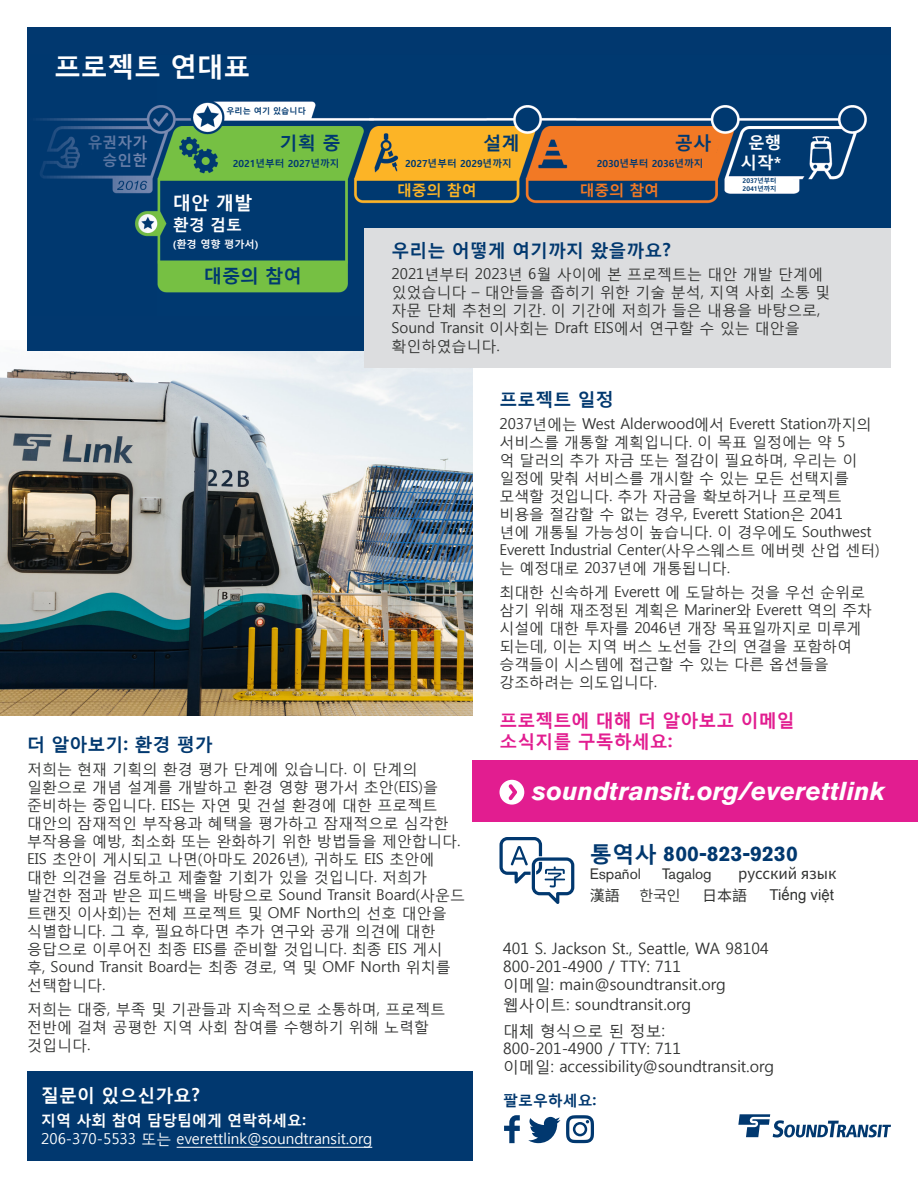
<style>
.page{position:relative;width:918px;height:1188px;background:#fff}
.page>*{position:absolute;margin:0;border:0;box-sizing:border-box;transform-origin:0 0}
.Headline_AkzBldIt_White_18_20{font:700 27px "Malgun Gothic";letter-spacing:-.01em;color:#fff}
.t1{font:italic 700 25.8px "Akzidenz Grotesk Std";color:#fff}
.Subhead_AkzBld_Blue_12_14_5{font:700 21px "Akzidenz Grotesk Std";color:#01386f}
.t2{font:700 18.3px "Malgun Gothic";color:#003970}
.t3{font:700 18.3px "Malgun Gothic";color:#fff}
.Subhead_AkzBld_Blue_12_14_5-2{font:700 18px "Malgun Gothic";color:#01386f}
.Subhead_AkzBld_Blue_12_14_5-3{font:700 18px/21px "Malgun Gothic";color:#e21d90}
.Subhead_AkzBld_Blue_12_14_5-4{font:700 18px "Malgun Gothic";color:#fff}
.t4{font:700 16.65px/20.1px "Malgun Gothic";color:#fff;text-align:center}
.t5{font:700 15.9px "Malgun Gothic";color:#fff}
.Address_text_Akz_Black_9_5_12{font:15.75px/18.1px "Malgun Gothic";color:#323332}
.Body_text_Akz_Black_10_12_5{font:15px/18px "Malgun Gothic";color:#323332}
.Body_text_Akz_Black_10_12_5-2{font:15px/19.5px "Malgun Gothic";color:#fff}
.Body_text_Akz_Black_10_12_5-3{font:15px "Source Han Sans CN";color:#323332}
.Body_text_Akz_Black_10_12_5-4{font:15px "Akzidenz Grotesk Std";color:#323332}
.Body_text_Akz_Black_10_12_5-5{font:15px "Arial";color:#323332}
.Body_text_Akz_Black_10_12_5-6{font:15px "Source Han Sans K";color:#323332}
.t6{font:700 14.85px/17.9px "Malgun Gothic";color:#798ab1;text-align:right}
.Connect_AkzMed_Blue_9{font:700 14.85px "Malgun Gothic";color:#01386f}
.t7{font:700 14.85px "Malgun Gothic";color:#fcb426}
.t8{font:700 14.85px "Malgun Gothic";color:#f27925}
.t9{font:700 10.2px "Malgun Gothic";color:#fff}
.t10{font:700 9.75px "Malgun Gothic";color:#003970}
.t11{font:700 8.25px "Malgun Gothic";color:#003970}
.t12{font:700 6.45px/7.6px "Malgun Gothic";color:#003970}
.s1{font-weight:700}
.s2{font-family:"Malgun Gothic";font-size:22.35px}
</style>
<div class="page">
<img style="left:0;top:351px;width:472px;height:365px">
<div style="left:27px;top:27px;width:864px;height:324px;background:#01386f"></div>
<img style="left:36px;top:101px;width:831px;height:192px">
<svg style="left:80px;top:136px;width:79px;height:34px"></svg>
<svg style="left:226px;top:103px;width:86px;height:13px"></svg>
<div style="left:234px;top:131px;width:119px;height:39px;background:#76c043"></div>
<svg style="left:165px;top:188px;width:174px;height:57px"></svg>
<div style="left:173px;top:263px;width:160px;height:22px;background:#76c043"></div>
<svg style="left:363px;top:183px;width:147px;height:14px"></svg>
<svg style="left:548px;top:182px;width:149px;height:15px"></svg>
<div style="left:413px;top:133px;width:108px;height:39px;background:#fcb426"></div>
<div style="left:564px;top:137px;width:157px;height:35px;background:#f27925"></div>
<svg style="left:734px;top:134px;width:68px;height:36px"></svg>
<svg style="left:727px;top:178px;width:66px;height:13px"></svg>
<div style="left:364px;top:228px;width:527px;height:140px;background:#dcdddf"></div>
<svg style="left:738px;top:1114px;width:153px;height:24px"></svg>
<div style="left:472px;top:760px;width:446px;height:62px;background:#e21d90"></div>
<svg style="left:500px;top:780px;width:24px;height:25px"></svg>
<div style="left:27px;top:1071px;width:445px;height:90px;background:#01386f"></div>
<hr style="left:177px;top:1147px;width:195px;height:1px;background:#fff">
<svg style="left:528px;top:1117px;width:32px;height:26px"></svg>
<svg style="left:504px;top:1115px;width:16px;height:28px"></svg>
<svg style="left:566px;top:1115px;width:28px;height:28px"></svg>
<svg style="left:499px;top:837px;width:75px;height:67px"></svg>
<p class="Headline_AkzBldIt_White_18_20" style="left:54px;top:49px;width:198px">프로젝트 연대표</p>
<p class="t6" style="left:88px;top:134px;width:61px">유권자가 승인한</p>
<p class="t11" style="left:226px;top:106px;width:81px">우리는 여기 있습니다</p>
<p class="t2" style="left:280px;top:133px;width:63px">기획 중</p>
<p class="t10" style="left:233px;top:158px;width:108px">2021년부터 2027년까지</p>
<p class="t3" style="left:173px;top:192px;width:81px">대안 개발</p>
<p class="t5" style="left:173px;top:216px;width:71px">환경 검토</p>
<p class="t9" style="left:173px;top:238px;width:87px">(환경 영향 평가서)</p>
<p class="t2" style="left:204px;top:266px;width:100px">대중의 참여</p>
<p class="t2" style="left:483px;top:133px;width:38px">설계</p>
<p class="t10" style="left:405px;top:158px;width:108px">2027년부터 2029년까지</p>
<p class="t2" style="left:675px;top:133px;width:38px">공사</p>
<p class="t10" style="left:597px;top:158px;width:108px">2030년부터 2036년까지</p>
<p class="t7" style="left:397px;top:182px;width:81px">대중의 참여</p>
<p class="t8" style="left:580px;top:182px;width:81px">대중의 참여</p>
<p class="t4" style="left:740px;top:133px;width:43px">운행 시작*</p>
<p class="t12" style="left:743px;top:177px;width:36px">2037년부터<br>2041년까지</p>
<p class="Subhead_AkzBld_Blue_12_14_5-2" style="left:392px;top:239px;width:281px">우리는 어떻게 여기까지 왔을까요?</p>
<p class="Body_text_Akz_Black_10_12_5" style="left:392px;top:265px;width:440px">2021년부터 2023년 6월 사이에 본 프로젝트는 대안 개발 단계에 있었습니다 – 대안들을 좁히기 위한 기술 분석, 지역 사회 소통 및 자문 단체 추천의 기간. 이 기간에 저희가 들은 내용을 바탕으로,<br>Sound Transit 이사회는 Draft EIS에서 연구할 수 있는 대안을 확인하였습니다.</p>
<p class="Subhead_AkzBld_Blue_12_14_5-2" style="left:500px;top:388px;width:116px">프로젝트 일정</p>
<p class="Body_text_Akz_Black_10_12_5" style="left:500px;top:415px;width:382px">2037년에는 West Alderwood에서 Everett Station까지의 서비스를 개통할 계획입니다. 이 목표 일정에는 약 5<br>억 달러의 추가 자금 또는 절감이 필요하며, 우리는 이 일정에 맞춰 서비스를 개시할 수 있는 모든 선택지를 모색할 것입니다. 추가 자금을 확보하거나 프로젝트 비용을 절감할 수 없는 경우, Everett Station은 2041<br>년에 개통될 가능성이 높습니다. 이 경우에도 Southwest<br>Everett Industrial Center(사우스웨스트 에버렛 산업 센터) 는 예정대로 2037년에 개통됩니다.</p>
<p class="Body_text_Akz_Black_10_12_5" style="left:500px;top:583px;width:374px">최대한 신속하게 Everett 에 도달하는 것을 우선 순위로 삼기 위해 재조정된 계획은 Mariner와 Everett 역의 주차 시설에 대한 투자를 2046년 개장 목표일까지로 미루게 되는데, 이는 지역 버스 노선들 간의 연결을 포함하여 승객들이 시스템에 접근할 수 있는 다른 옵션들을 강조하려는 의도입니다.</p>
<p class="Subhead_AkzBld_Blue_12_14_5-2" style="left:27px;top:733px;width:187px">더 알아보기: 환경 평가</p>
<p class="Body_text_Akz_Black_10_12_5" style="left:27px;top:759px;width:440px">저희는 현재 기획의 환경 평가 단계에 있습니다. 이 단계의 일환으로 개념 설계를 개발하고 환경 영향 평가서 초안(EIS)을 준비하는 중입니다. EIS는 자연 및 건설 환경에 대한 프로젝트 대안의 잠재적인 부작용과 혜택을 평가하고 잠재적으로 심각한 부작용을 예방, 최소화 또는 완화하기 위한 방법들을 제안합니다.<br>EIS 초안이 게시되고 나면(아마도 2026년), 귀하도 EIS 초안에 대한 의견을 검토하고 제출할 기회가 있을 것입니다. 저희가 발견한 점과 받은 피드백을 바탕으로 Sound Transit Board(사운드 트랜짓 이사회)는 전체 프로젝트 및 OMF North의 선호 대안을 식별합니다. 그 후, 필요하다면 추가 연구와 공개 의견에 대한 응답으로 이루어진 최종 EIS를 준비할 것입니다. 최종 EIS 게시<br>후, Sound Transit Board는 최종 경로, 역 및 OMF North 위치를 선택합니다.</p>
<p class="Body_text_Akz_Black_10_12_5" style="left:27px;top:1000px;width:420px">저희는 대중, 부족 및 기관들과 지속적으로 소통하며, 프로젝트 전반에 걸쳐 공평한 지역 사회 참여를 수행하기 위해 노력할 것입니다.</p>
<p class="Subhead_AkzBld_Blue_12_14_5-4" style="left:41px;top:1084px;width:160px">질문이 있으신가요?</p>
<p class="Body_text_Akz_Black_10_12_5-2" style="left:41px;top:1110px;width:333px"><span class="s1">지역 사회 참여 담당팀에게 연락하세요:<br></span>206-370-5533 또는 everettlink@soundtransit.org</p>
<p class="Subhead_AkzBld_Blue_12_14_5-3" style="left:500px;top:709px;width:297px">프로젝트에 대해 더 알아보고 이메일 소식지를 구독하세요:</p>
<h1 class="t1" style="left:532px;top:776px;width:354px">soundtransit.org/everettlink</h1>
<p class="Subhead_AkzBld_Blue_12_14_5" style="left:590px;top:841px;width:210px"><span class="s2">통역사</span> 800-823-9230</p>
<p class="Body_text_Akz_Black_10_12_5-4" style="left:590px;top:865px;width:53px">Español</p>
<p class="Body_text_Akz_Black_10_12_5-4" style="left:662px;top:865px;width:51px">Tagalog</p>
<p class="Body_text_Akz_Black_10_12_5-3" style="left:738px;top:865px;width:100px">русский язык</p>
<p class="Body_text_Akz_Black_10_12_5-3" style="left:590px;top:887px;width:31px">漢語</p>
<p class="Body_text_Akz_Black_10_12_5-6" style="left:639px;top:887px;width:43px">한국인</p>
<p class="Body_text_Akz_Black_10_12_5-3" style="left:702px;top:887px;width:46px">日本語</p>
<p class="Body_text_Akz_Black_10_12_5-5" style="left:770px;top:885px;width:66px">Tiếng việt</p>
<p class="Address_text_Akz_Black_9_5_12" style="left:503px;top:939px;width:267px">401 S. Jackson St., Seattle, WA 98104<br>800-201-4900 / TTY: 711<br>이메일: main@soundtransit.org</p>
<p class="Address_text_Akz_Black_9_5_12" style="left:503px;top:996px;width:189px">웹사이트: soundtransit.org</p>
<p class="Address_text_Akz_Black_9_5_12" style="left:503px;top:1021px;width:272px">대체 형식으로 된 정보:<br>800-201-4900 / TTY: 711<br>이메일: accessibility@soundtransit.org</p>
<p class="Connect_AkzMed_Blue_9" style="left:503px;top:1091px;width:95px">팔로우하세요:</p>
</div>
